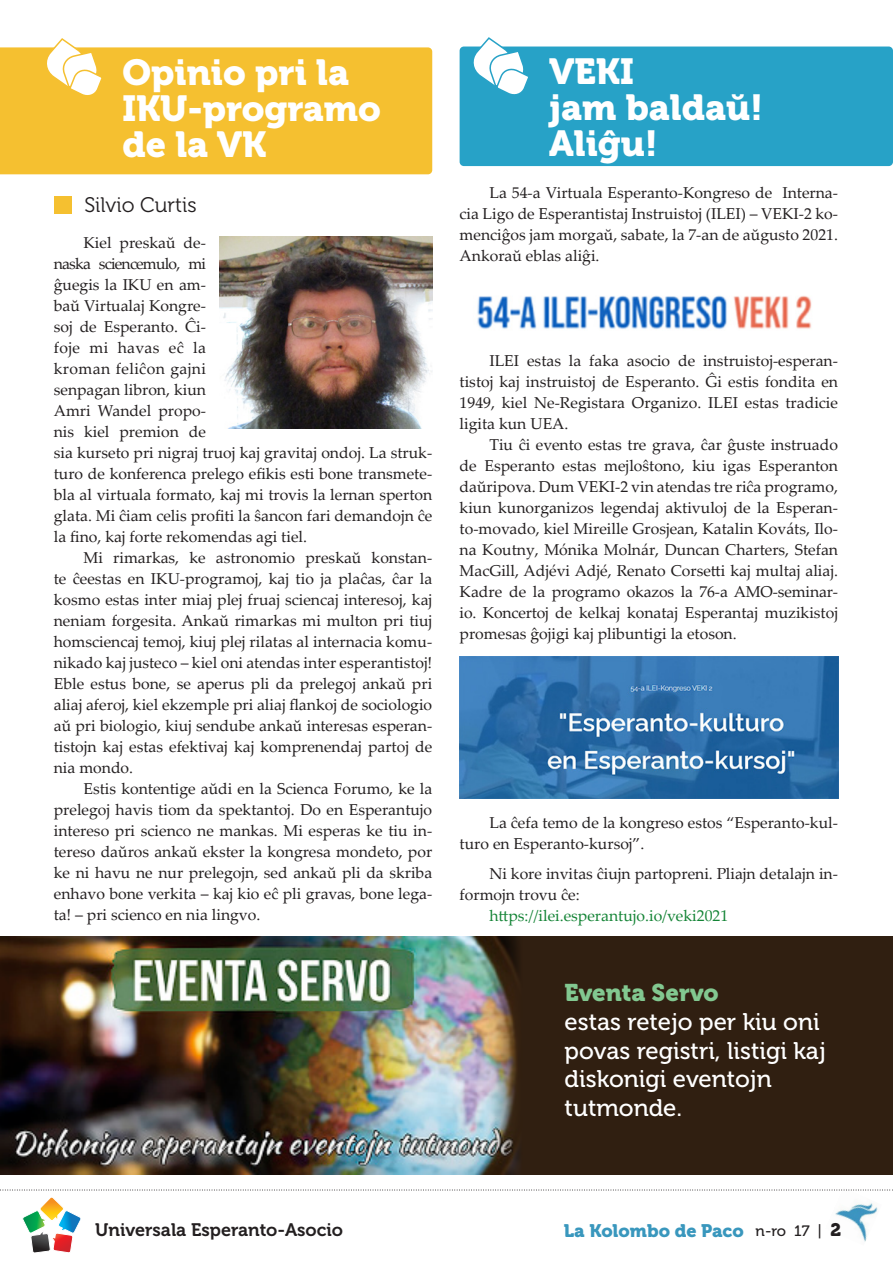
<style>
.page{position:relative;width:893px;height:1263px;background:#fff}
.page>*{position:absolute;margin:0;border:0;box-sizing:border-box;transform-origin:0 0}
.Базовый{font:36px/36px "Museo 900";color:#fff}
.t1{font:24px/28.8px "Museo 500";color:#fff}
.t2{font:24px "Museo 900";color:#82c890}
.Базовый-2{font:21px "Museo 300";color:#231f20}
.t3{font:18px "Museo 700";color:#231f20}
.t4{font:18px "Museo 900";color:#3997bd}
.Базовый-3{font:15.75px/21px "Palatino Linotype";color:#231f20;text-align:justify}
.Базовый-4{font:15.75px "Palatino Linotype";color:#148436}
.Базовый-5{font:15.75px/21px "Palatino Linotype";letter-spacing:-.05em;color:#231f20;text-align:right}
.s1{font-family:"Museo 500";font-size:15px;color:#231f20}
.s2{color:#231f20}
</style>
<div class="page">
<img style="left:825px;top:1190px;width:56px;height:52px">
<svg style="left:0;top:1189px;width:893px;height:1px"></svg>
<svg style="left:22px;top:1197px;width:59px;height:56px"></svg>
<div style="left:0;top:47px;width:432px;height:127px;background:#f5c030"></div>
<svg style="left:42px;top:38px;width:62px;height:60px"></svg>
<div style="left:54px;top:197px;width:17px;height:17px;background:#f5c030"></div>
<img style="left:220px;top:237px;width:212px;height:191px">
<div style="left:460px;top:47px;width:433px;height:119px;background:#27a2c7;border-radius:4px"></div>
<svg style="left:468px;top:37px;width:63px;height:58px"></svg>
<img style="left:477px;top:295px;width:335px;height:34px">
<img style="left:460px;top:656px;width:378px;height:142px">
<img style="left:0;top:936px;width:484px;height:239px">
<div style="left:484px;top:936px;width:409px;height:239px;background:#301f11"></div>
<p class="Базовый" style="left:122px;top:55px;width:260px">Opinio pri la<br>IKU-programo de la VK</p>
<p class="Базовый-2" style="left:84px;top:194px;width:114px">Silvio Curtis</p>
<p class="Базовый-5" style="left:54px;top:232px;width:154px">Kiel preskaŭ de&shy;naska sciencemulo, mi</p>
<p class="Базовый-3" style="left:54px;top:274px;width:154px">ĝuegis la IKU en am&shy;baŭ Virtualaj Kongre&shy;soj de Esperanto. Ĉi-</p>
<p class="Базовый-3" style="left:54px;top:337px;width:380px;text-align:left">foje mi havas eĉ la<br>kroman feliĉon gajni<br>senpagan libron, kiun<br>Amri Wandel propo-<br>nis kiel premion de<br>sia kurseto pri nigraj truoj kaj gravitaj ondoj. La struk&shy;turo de konferenca prelego efikis esti bone transmete&shy;bla al virtuala formato, kaj mi trovis la lernan sperton glata. Mi ĉiam celis profiti la ŝancon fari demandojn ĉe la fino, kaj forte rekomendas agi tiel.</p>
<p class="Базовый-3" style="left:54px;top:547px;width:380px;text-indent:30px">Mi rimarkas, ke astronomio preskaŭ konstan&shy;te ĉeestas en IKU-programoj, kaj tio ja plaĉas, ĉar la kosmo estas inter miaj plej fruaj sciencaj interesoj, kaj neniam forgesita. Ankaŭ rimarkas mi multon pri tiuj homsciencaj temoj, kiuj plej rilatas al internacia komu&shy;nikado kaj justeco – kiel oni atendas inter esperantistoj!<br>Eble estus bone, se aperus pli da prelegoj ankaŭ pri aliaj aferoj, kiel ekzemple pri aliaj flankoj de sociologio aŭ pri biologio, kiuj sendube ankaŭ interesas esperan&shy;tistojn kaj estas efektivaj kaj komprenendaj partoj de nia mondo.</p>
<p class="Базовый-3" style="left:54px;top:778px;width:380px;text-indent:30px">Estis kontentige aŭdi en la Scienca Forumo, ke la prelegoj havis tiom da spektantoj. Do en Esperantujo intereso pri scienco ne mankas. Mi esperas ke tiu in&shy;tereso daŭros ankaŭ ekster la kongresa mondeto, por ke ni havu ne nur prelegojn, sed ankaŭ pli da skriba enhavo bone verkita – kaj kio eĉ pli gravas, bone lega&shy;ta! – pri scienco en nia lingvo.</p>
<p class="Базовый" style="left:549px;top:54px;width:86px">VEKI</p>
<p class="Базовый" style="left:549px;top:90px;width:215px">jam baldaŭ!</p>
<p class="Базовый" style="left:549px;top:126px;width:110px">Aliĝu!</p>
<p class="Базовый-3" style="left:460px;top:181px;width:380px;text-indent:30px">La 54-a Virtuala Esperanto-Kongreso de Interna&shy;cia Ligo de Esperantistaj Instruistoj (ILEI) – VEKI-2 ko&shy;menciĝos jam morgaŭ, sabate, la 7-an de aŭgusto 2021.<br>Ankoraŭ eblas aliĝi.</p>
<p class="Базовый-3" style="left:460px;top:349px;width:380px;text-indent:30px">ILEI estas la faka asocio de instruistoj-esperan&shy;tistoj kaj instruistoj de Esperanto. Ĝi estis fondita en 1949, kiel Ne-Registara Organizo. ILEI estas tradicie ligita kun UEA.</p>
<p class="Базовый-3" style="left:460px;top:433px;width:380px;text-indent:30px">Tiu ĉi evento estas tre grava, ĉar ĝuste instruado de Esperanto estas mejloŝtono, kiu igas Esperanton daŭripova. Dum VEKI-2 vin atendas tre riĉa programo, kiun kunorganizos legendaj aktivuloj de la Esperan&shy;to-movado, kiel Mireille Grosjean, Katalin Kováts, Ilo&shy;na Koutny, Mónika Molnár, Duncan Charters, Stefan MacGill, Adjévi Adjé, Renato Corsetti kaj multaj aliaj.<br>Kadre de la programo okazos la 76-a AMO-seminar&shy;io. Koncertoj de kelkaj konataj Esperantaj muzikistoj promesas ĝojigi kaj plibuntigi la etoson.</p>
<p class="Базовый-3" style="left:460px;top:811px;width:380px;text-indent:30px">La ĉefa temo de la kongreso estos “Esperanto-kul&shy;turo en Esperanto-kursoj”.</p>
<p class="Базовый-3" style="left:460px;top:862px;width:380px;text-indent:30px">Ni kore invitas ĉiujn partopreni. Pliajn detalajn in&shy;formojn trovu ĉe:</p>
<p class="Базовый-4" style="left:489px;top:904px;width:240px">https://ilei.esperantujo.io/veki2021</p>
<p class="t2" style="left:565px;top:979px;width:156px">Eventa Servo</p>
<p class="t1" style="left:565px;top:1007px;width:263px">estas retejo per kiu oni povas registri, listigi kaj diskonigi eventojn</p>
<p class="t1" style="left:565px;top:1094px;width:119px">tutmonde.</p>
<p class="t3" style="left:95px;top:1220px;width:249px">Universala Esperanto-Asocio</p>
<p class="t4" style="left:564px;top:1220px;width:279px">La Kolombo de Paco <span class="s1">n-ro 17 |</span> <span class="s2">2</span></p>
</div>
